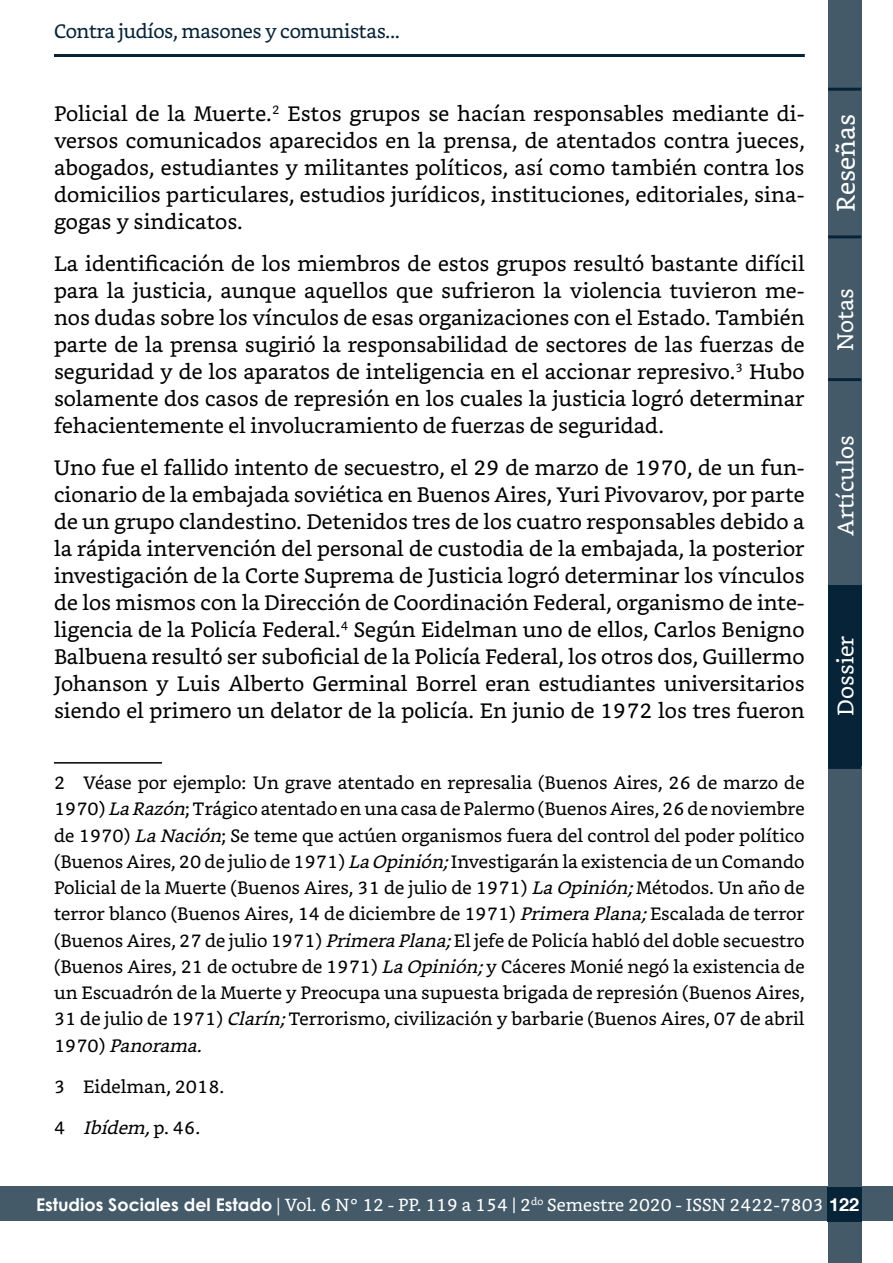
<style>
.page{position:relative;width:893px;height:1263px;background:#fff}
.page>*{position:absolute;margin:0;border:0;box-sizing:border-box;transform-origin:0 0}
.t1{font:25.5px "Bookerly";color:#fff}
.t2{font:22.5px "Bookerly";color:#fff}
.Cuerpo{font:21px/27px "Bookerly";color:#000;text-align:justify}
.t3{font:19.5px "Bookerly";letter-spacing:-.02em;color:#062337}
.Notas_al_pie{font:18px/26.2px "Bookerly";color:#000;text-align:justify}
.Notas_al_pie-2{font:italic 18px "Bookerly";color:#000}
.t4{font:17.55px "Bookerly";color:#fff}
.s1{font-style:italic}
.s2{font-style:normal}
.s3{font-family:"Century Gothic";font-weight:700}
.s4{font-family:"Minion Pro"}
.s5{font-family:"Helvetica Neue";font-weight:700;font-size:18px}
</style>
<div class="page">
<div style="left:0;top:1187px;width:893px;height:34px;background:#445a69"></div>
<div style="left:828px;top:0;width:33px;height:1263px;background:#445a69"></div>
<div style="left:828px;top:585px;width:33px;height:181px;background:#062337"></div>
<hr style="left:828px;top:766px;width:33px;height:3px;background:#062337">
<div style="left:827px;top:1187px;width:35px;height:35px;background:#062337"></div>
<hr style="left:828px;top:235px;width:33px;height:3px;background:#062337">
<hr style="left:828px;top:88px;width:33px;height:3px;background:#062337">
<hr style="left:54px;top:54px;width:751px;height:3px;background:#062337">
<hr style="left:828px;top:378px;width:33px;height:3px;background:#062337">
<hr style="left:54px;top:762px;width:108px;height:2px;background:#000">
<p class="t3" style="left:54px;top:20px;width:348px">Contra judíos, masones y comunistas...</p>
<p class="Cuerpo" style="left:54px;top:100px;width:752px">Policial de la Muerte.<sup>2</sup> Estos grupos se hacían responsables mediante di&shy;versos comunicados aparecidos en la prensa, de atentados contra jueces, abogados, estudiantes y militantes políticos, así como también contra los domicilios particulares, estudios jurídicos, instituciones, editoriales, sina&shy;gogas y sindicatos.</p>
<p class="Cuerpo" style="left:54px;top:250px;width:752px">La identificación de los miembros de estos grupos resultó bastante difícil para la justicia, aunque aquellos que sufrieron la violencia tuvieron me&shy;nos dudas sobre los vínculos de esas organizaciones con el Estado. También parte de la prensa sugirió la responsabilidad de sectores de las fuerzas de seguridad y de los aparatos de inteligencia en el accionar represivo.<sup>3</sup> Hubo solamente dos casos de represión en los cuales la justicia logró determinar fehacientemente el involucramiento de fuerzas de seguridad.</p>
<p class="Cuerpo" style="left:54px;top:454px;width:752px">Uno fue el fallido intento de secuestro, el 29 de marzo de 1970, de un fun&shy;cionario de la embajada soviética en Buenos Aires, Yuri Pivovarov, por parte de un grupo clandestino. Detenidos tres de los cuatro responsables debido a la rápida intervención del personal de custodia de la embajada, la posterior investigación de la Corte Suprema de Justicia logró determinar los vínculos de los mismos con la Dirección de Coordinación Federal, organismo de inte&shy;ligencia de la Policía Federal.<sup>4</sup> Según Eidelman uno de ellos, Carlos Benigno Balbuena resultó ser suboficial de la Policía Federal, los otros dos, Guillermo Johanson y Luis Alberto Germinal Borrel eran estudiantes universitarios siendo el primero un delator de la policía. En junio de 1972 los tres fueron</p>
<p class="Notas_al_pie" style="left:54px;top:770px;width:752px">2 Véase por ejemplo: Un grave atentado en represalia (Buenos Aires, 26 de marzo de 1970) <span class="s1">LaRazón</span>; Trágico atentado en una casa de Palermo (Buenos Aires, 26 de noviembre de 1970) <span class="s1">LaNación</span>; Se teme que actúen organismos fuera del control del poder político (Buenos Aires, 20 de julio de 1971) <span class="s1">LaOpinión;</span>Investigarán la existencia de un Comando Policial de la Muerte (Buenos Aires, 31 de julio de 1971) <span class="s1">LaOpinión;</span>Métodos. Un año de terror blanco (Buenos Aires, 14 de diciembre de 1971) <span class="s1">PrimeraPlana;</span>Escalada de terror (Buenos Aires, 27 de julio 1971) <span class="s1">PrimeraPlana;</span>El jefe de Policía habló del doble secuestro (Buenos Aires, 21 de octubre de 1971) <span class="s1">LaOpinión;</span>y Cáceres Monié negó la existencia de un Escuadrón de la Muerte y Preocupa una supuesta brigada de represión (Buenos Aires, 31 de julio de 1971) <span class="s1">Clarín;</span>Terrorismo, civilización y barbarie (Buenos Aires, 07 de abril 1 9 7 0 ) <span class="s1">Panorama.</span></p>
<p class="Notas_al_pie" style="left:54px;top:1073px;width:172px">3 Eidelman, 2018.</p>
<p class="Notas_al_pie-2" style="left:54px;top:1117px;width:148px"><span class="s2">4</span> Ibídem,<span class="s2">p . 4 6 .</span></p>
<p class="t1" style="left:831px;top:212px;width:100px;rotate:-90deg">Reseñas</p>
<p class="t2" style="left:832px;top:351px;width:65px;rotate:-90deg">Notas</p>
<p class="t2" style="left:833px;top:536px;width:102px;rotate:-90deg">Artículos</p>
<p class="t2" style="left:833px;top:715px;width:82px;rotate:-90deg">Dossier</p>
<p class="t4" style="left:36px;top:1194px;width:825px"><span class="s3">Estudios Sociales del Estado</span> <span class="s4">|</span> Vol. 6 N° 12 - PP. 119 a 154 | 2<sup>do</sup> Semestre 2020 - ISSN 2422-7803 <span class="s5">122</span></p>
</div>
